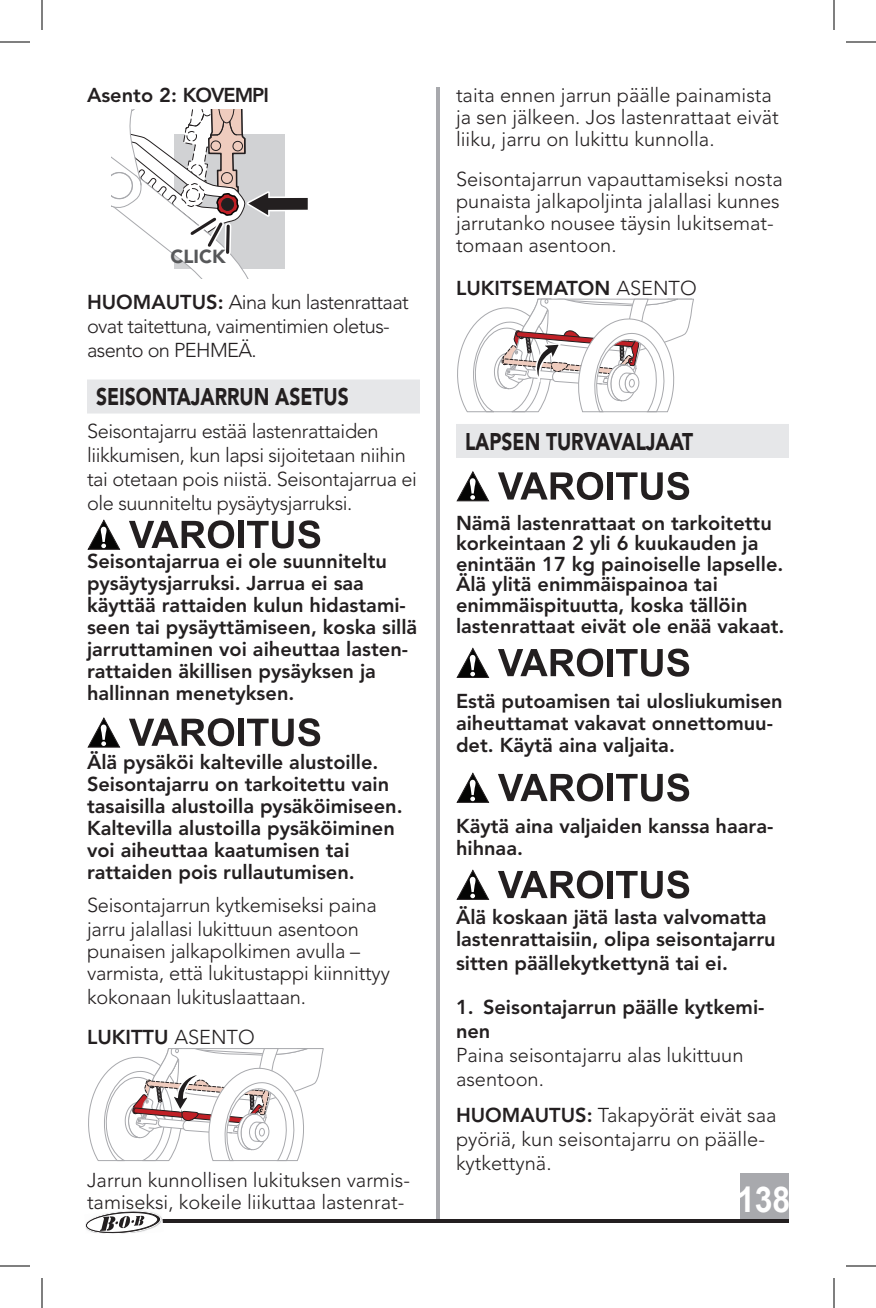
<style>
.page{position:relative;width:876px;height:1308px;background:#fff}
.page>*{position:absolute;margin:0;border:0;box-sizing:border-box;transform-origin:0 0}
.t1{font:700 35.6px "Arial";color:#fff;scale:.9 1}
.t2{font:900 24px "Avenir LT Std";color:#231f20;scale:.8 1}
.t3{font:800 20px/22px "Avenir LT Std";color:#231f20}
.t4{font:300 20px/22px "Avenir LT Std";color:#231f20}
.t5{font:300 20px/24px "Avenir LT Std";letter-spacing:-.02em;color:#231f20}
.t6{font:300 20px/24px "Avenir LT Std";letter-spacing:-.03em;color:#231f20}
.t7{font:800 20px "Avenir LT Std";letter-spacing:-.05em;color:#231f20}
.t8{font:900 18.8px "Avenir LT Std";color:#57585a}
.s1{font-weight:800}
.s2{font-weight:300}
</style>
<div class="page">
<div style="left:741px;top:1173px;width:48px;height:48px;background:#a8a9ad"></div>
<hr style="left:436px;top:87px;width:4px;height:1132px;background:#a8a9ad">
<hr style="left:93px;top:1219px;width:696px;height:4px;background:#231f20">
<svg style="left:85px;top:1210px;width:76px;height:23px"></svg>
<div style="left:87px;top:380px;width:333px;height:34px;background:#e6e7e9"></div>
<svg style="left:112px;top:109px;width:196px;height:170px"></svg>
<svg style="left:88px;top:519px;width:32px;height:31px"></svg>
<svg style="left:129px;top:520px;width:105px;height:28px"></svg>
<div style="left:238px;top:521px;width:6px;height:27px;background:#231f20"></div>
<svg style="left:247px;top:520px;width:73px;height:28px"></svg>
<svg style="left:88px;top:717px;width:32px;height:31px"></svg>
<svg style="left:129px;top:718px;width:105px;height:28px"></svg>
<div style="left:238px;top:719px;width:6px;height:27px;background:#231f20"></div>
<svg style="left:247px;top:718px;width:73px;height:28px"></svg>
<svg style="left:88px;top:1048px;width:236px;height:114px"></svg>
<div style="left:259px;top:1128px;width:6px;height:8px;background:#fff;border-radius:50%"></div>
<div style="left:259px;top:1128px;width:6px;height:9px;border:1px solid #a8a9ad;border-radius:50%"></div>
<div style="left:456px;top:424px;width:333px;height:34px;background:#e6e7e9"></div>
<svg style="left:457px;top:299px;width:237px;height:114px"></svg>
<div style="left:629px;top:379px;width:6px;height:8px;background:#fff;border-radius:50%"></div>
<div style="left:629px;top:379px;width:6px;height:9px;border:1px solid #a8a9ad;border-radius:50%"></div>
<svg style="left:457px;top:471px;width:32px;height:30px"></svg>
<svg style="left:498px;top:472px;width:105px;height:28px"></svg>
<div style="left:607px;top:472px;width:6px;height:28px;background:#231f20"></div>
<svg style="left:616px;top:472px;width:73px;height:28px"></svg>
<svg style="left:457px;top:648px;width:32px;height:30px"></svg>
<svg style="left:498px;top:649px;width:105px;height:28px"></svg>
<div style="left:607px;top:649px;width:6px;height:27px;background:#231f20"></div>
<svg style="left:616px;top:649px;width:73px;height:28px"></svg>
<svg style="left:457px;top:772px;width:32px;height:31px"></svg>
<svg style="left:498px;top:773px;width:105px;height:29px"></svg>
<div style="left:607px;top:774px;width:6px;height:27px;background:#231f20"></div>
<svg style="left:616px;top:773px;width:73px;height:29px"></svg>
<svg style="left:457px;top:870px;width:32px;height:30px"></svg>
<svg style="left:498px;top:870px;width:105px;height:29px"></svg>
<div style="left:607px;top:871px;width:6px;height:27px;background:#231f20"></div>
<svg style="left:616px;top:870px;width:73px;height:29px"></svg>
<hr style="left:0;top:42px;width:30px;height:1px;background:#000">
<hr style="left:846px;top:42px;width:30px;height:1px;background:#000">
<hr style="left:0;top:1266px;width:30px;height:1px;background:#000">
<hr style="left:846px;top:1266px;width:30px;height:1px;background:#000">
<hr style="left:42px;top:0;width:1px;height:30px;background:#000">
<hr style="left:42px;top:1278px;width:1px;height:30px;background:#000">
<hr style="left:834px;top:0;width:1px;height:30px;background:#000">
<hr style="left:834px;top:1278px;width:1px;height:30px;background:#000">
<p class="t7" style="left:87px;top:83px;width:184px">Asento 2: KOVEMPI</p>
<p class="t8" style="left:171px;top:245px;width:56px">CLICK</p>
<p class="t6" style="left:87px;top:290px;width:323px"><span class="s1">HUOMAUTUS:</span> Aina kun lastenrattaat ovat taitettuna, vaimentimien oletus&shy;asento on PEHMEÄ.</p>
<p class="t2" style="left:96px;top:383px;width:318px">SEISONTAJARRUN ASETUS</p>
<p class="t5" style="left:87px;top:420px;width:332px">Seisontajarru estää lastenrattaiden liikkumisen, kun lapsi sijoitetaan niihin tai otetaan pois niistä. Seisontajarrua ei ole suunniteltu pysäytysjarruksi.</p>
<p class="t3" style="left:87px;top:551px;width:332px">Seisontajarrua ei ole suunniteltu pysäytysjarruksi. Jarrua ei saa käyttää rattaiden kulun hidastami&shy;seen tai pysäyttämiseen, koska sillä jarruttaminen voi aiheuttaa lasten&shy;rattaiden äkillisen pysäyksen ja hallinnan menetyksen.</p>
<p class="t3" style="left:87px;top:751px;width:317px">Älä pysäköi kalteville alustoille.<br>Seisontajarru on tarkoitettu vain tasaisilla alustoilla pysäköimiseen.<br>Kaltevilla alustoilla pysäköiminen voi aiheuttaa kaatumisen tai rattaiden pois rullautumisen.</p>
<p class="t4" style="left:87px;top:893px;width:291px;line-height:24px">Seisontajarrun kytkemiseksi paina jarru jalallasi lukittuun asentoon</p>
<p class="t4" style="left:87px;top:940px;width:304px">punaisen jalkapolkimen avulla – varmista, että lukitustappi kiinnittyy</p>
<p class="t4" style="left:87px;top:977px;width:220px;line-height:40px">kokonaan lukituslaattaan.<br><span class="s1">LUKITTU</span> ASENTO</p>
<p class="t4" style="left:87px;top:1169px;width:325px">Jarrun kunnollisen lukituksen varmis&shy;tamiseksi, kokeile liikuttaa lastenrat-</p>
<p class="t4" style="left:456px;top:84px;width:324px">taita ennen jarrun päälle painamista ja sen jälkeen. Jos lastenrattaat eivät liiku, jarru on lukittu kunnolla.</p>
<p class="t4" style="left:456px;top:168px;width:328px">Seisontajarrun vapauttamiseksi nosta punaista jalkapoljinta jalallasi kunnes jarrutanko nousee täysin lukitsemat&shy;tomaan asentoon.</p>
<p class="t3" style="left:456px;top:277px;width:242px">LUKITSEMATON <span class="s2">ASENTO</span></p>
<p class="t2" style="left:465px;top:427px;width:287px">LAPSEN TURVAVALJAAT</p>
<p class="t3" style="left:456px;top:512px;width:330px;line-height:20.6px">Nämä lastenrattaat on tarkoitettu korkeintaan 2 yli 6 kuukauden ja enintään 17 kg painoiselle lapselle.<br>Älä ylitä enimmäispainoa tai enimmäispituutta, koska tällöin lastenrattaat eivät ole enää vakaat.</p>
<p class="t3" style="left:456px;top:690px;width:328px">Estä putoamisen tai ulosliukumisen aiheuttamat vakavat onnettomuu&shy;det. Käytä aina valjaita.</p>
<p class="t3" style="left:456px;top:815px;width:319px">Käytä aina valjaiden kanssa haara&shy;hihnaa.</p>
<p class="t3" style="left:456px;top:906px;width:321px">Älä koskaan jätä lasta valvomatta lastenrattaisiin, olipa seisontajarru</p>
<p class="t3" style="left:456px;top:952px;width:273px">sitten päällekytkettynä tai ei.</p>
<p class="t3" style="left:456px;top:996px;width:310px;line-height:24px">1. Seisontajarrun päälle kytkemi&shy;nen</p>
<p class="t4" style="left:456px;top:1044px;width:289px;line-height:24px">Paina seisontajarru alas lukittuun asentoon.</p>
<p class="t4" style="left:456px;top:1104px;width:322px;line-height:24px"><span class="s1">HUOMAUTUS:</span> Takapyörät eivät saa pyöriä, kun seisontajarru on päälle&shy;kytkettynä.</p>
<h1 class="t1" style="left:737px;top:1176px;width:61px">138</h1>
</div>
